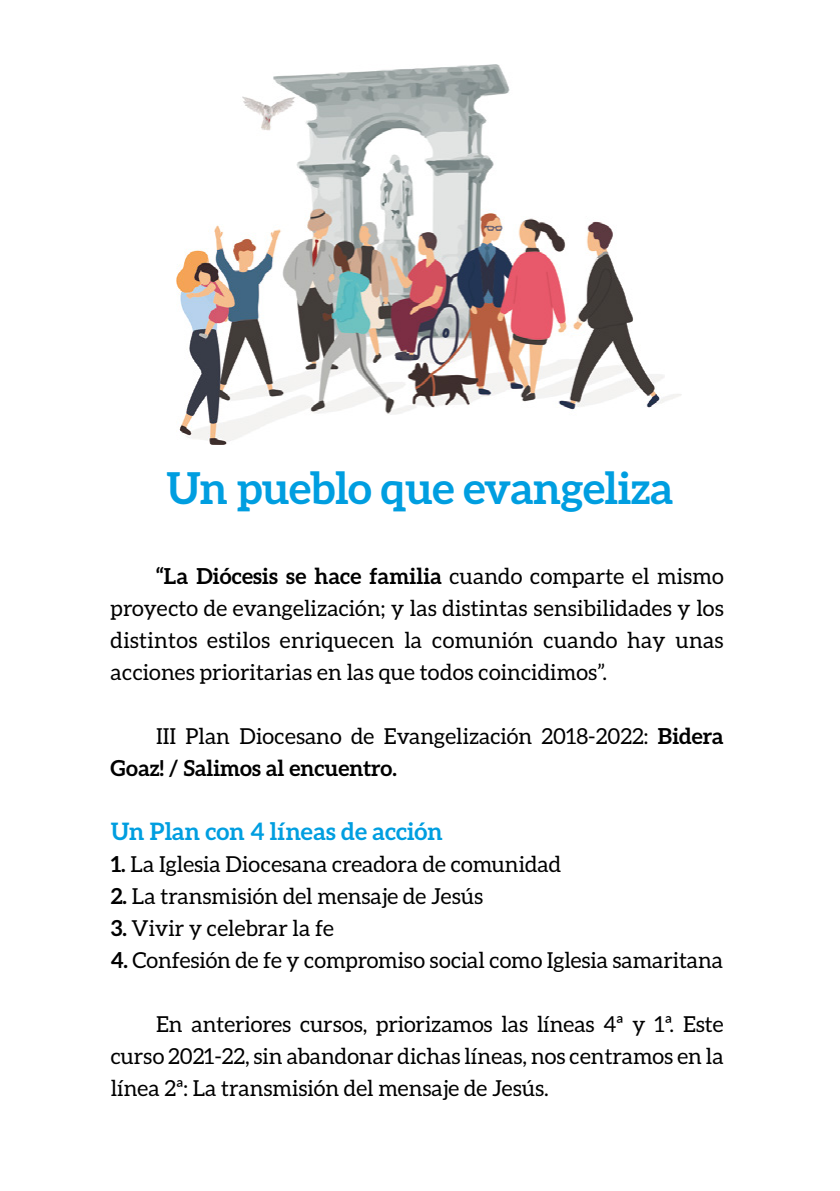
<style>
.page{position:relative;width:840px;height:1191px;background:#fff}
.page>*{position:absolute;margin:0;border:0;box-sizing:border-box;transform-origin:0 0}
.t1{font:700 44px "Aleo";letter-spacing:-.01em;color:#009ee0}
.t2{font:700 24px "Aleo";color:#009ee0}
.t3{font:22px/32px "Aleo";color:#000;text-align:justify}
.s1{font-weight:700}
</style>
<div class="page">
<img style="left:176px;top:64px;width:504px;height:380px">
<h1 class="t1" style="left:166px;top:463px;width:508px">Un pueblo que evangeliza</h1>
<p class="t3" style="left:111px;top:560px;width:614px;text-indent:45px"><span class="s1">“La Diócesis se hace familia</span> cuando comparte el mismo proyecto de evangelización; y las distintas sensibilidades y los distintos estilos enriquecen la comunión cuando hay unas acciones prioritarias en las que todos coincidimos”.</p>
<p class="t3" style="left:111px;top:720px;width:614px;text-indent:45px">III Plan Diocesano de Evangelización 2018-2022: <span class="s1">Bidera<br>Goaz! / Salimos al encuentro.</span></p>
<p class="t2" style="left:111px;top:818px;width:333px">Un Plan con 4 líneas de acción</p>
<p class="t3" style="left:111px;top:848px;width:452px"><span class="s1">1.</span> La Iglesia Diocesana creadora de comunidad</p>
<p class="t3" style="left:111px;top:880px;width:374px"><span class="s1">2.</span> La transmisión del mensaje de Jesús</p>
<p class="t3" style="left:111px;top:912px;width:225px"><span class="s1">3.</span> Vivir y celebrar la fe</p>
<p class="t3" style="left:111px;top:944px;width:613px"><span class="s1">4.</span> Confesión de fe y compromiso social como Iglesia samaritana</p>
<p class="t3" style="left:111px;top:1008px;width:614px;text-indent:45px">En anteriores cursos, priorizamos las líneas 4ª y 1ª. Este curso 2021-22, sin abandonar dichas líneas, nos centramos en la línea 2ª: La transmisión del mensaje de Jesús.</p>
</div>
